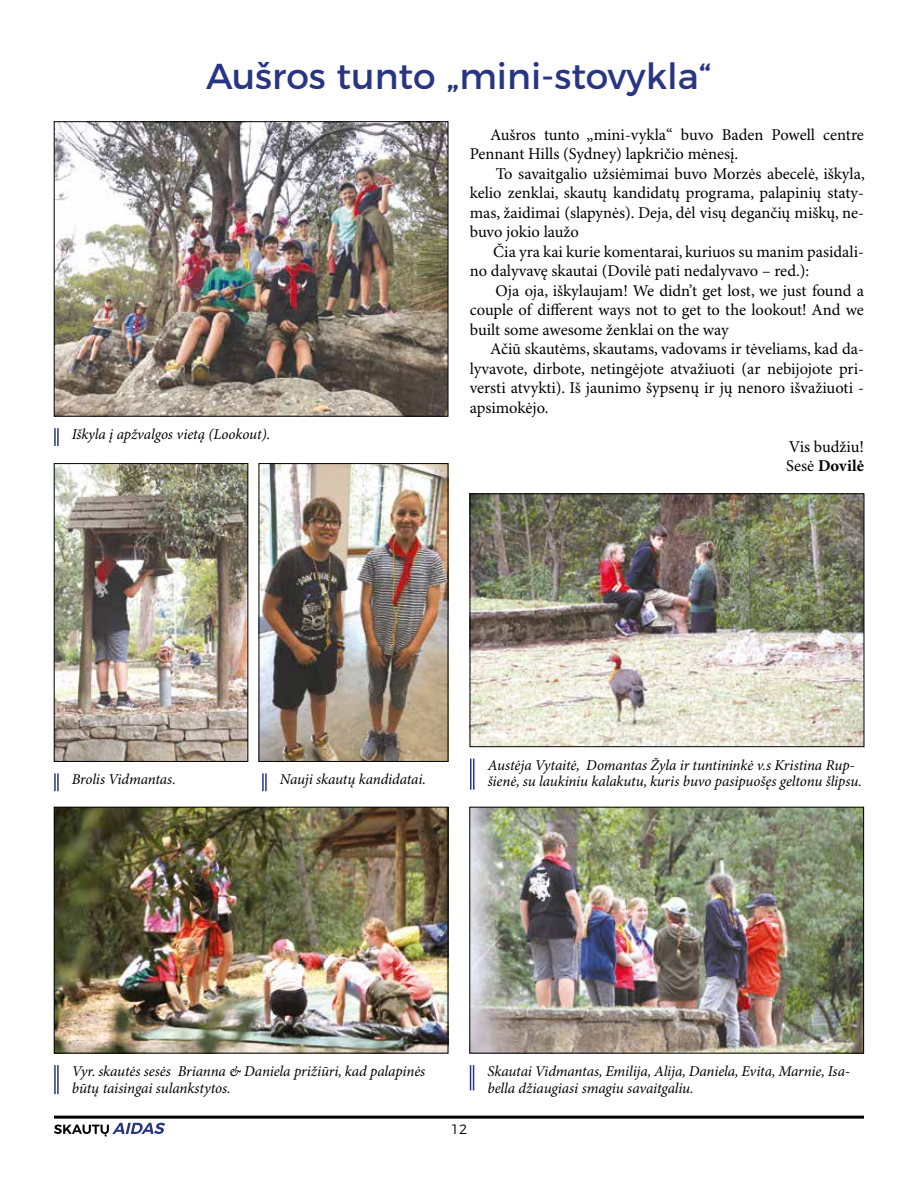
<style>
.page{position:relative;width:918px;height:1188px;background:#fff}
.page>*{position:absolute;margin:0;border:0;box-sizing:border-box;transform-origin:0 0}
.t1{font:36px "Montserrat";color:#283583}
.t2{font:16.5px/19.5px "Minion Pro";color:#000}
.t3{font:italic 15px/16.5px "Minion Pro";letter-spacing:-.01em;color:#000}
.t4{font:300 13.5px "Montserrat";color:#000}
.s1{font-weight:700}
</style>
<div class="page">
<hr style="left:54px;top:1116px;width:810px;height:3px;background:#000">
<svg style="left:54px;top:1123px;width:111px;height:14px"></svg>
<img style="left:56px;top:124px;width:390px;height:290px">
<img style="left:56px;top:465px;width:190px;height:295px">
<div style="left:54px;top:463px;width:194px;height:299px;border:1px solid #000"></div>
<img style="left:56px;top:809px;width:390px;height:242px">
<div style="left:54px;top:807px;width:394px;height:246px;border:1px solid #000"></div>
<img style="left:261px;top:465px;width:185px;height:295px">
<div style="left:259px;top:463px;width:189px;height:299px;border:1px solid #000"></div>
<img style="left:472px;top:809px;width:390px;height:242px">
<div style="left:470px;top:807px;width:394px;height:246px;border:1px solid #000"></div>
<svg style="left:54px;top:428px;width:5px;height:18px"></svg>
<svg style="left:54px;top:773px;width:5px;height:18px"></svg>
<hr style="left:57px;top:1065px;width:2px;height:29px;background:#283583">
<hr style="left:54px;top:1065px;width:2px;height:29px;background:#283583">
<svg style="left:262px;top:773px;width:5px;height:18px"></svg>
<svg style="left:470px;top:1065px;width:4px;height:25px"></svg>
<img style="left:472px;top:496px;width:390px;height:249px">
<div style="left:470px;top:494px;width:394px;height:253px;border:1px solid #000"></div>
<hr style="left:473px;top:759px;width:1px;height:31px;background:#283583">
<hr style="left:470px;top:759px;width:1px;height:31px;background:#283583">
<h1 class="t1" style="left:206px;top:47px;width:507px">Aušros tunto „mini-stovykla“</h1>
<p class="t3" style="left:72px;top:427px;width:200px">Iškyla į apžvalgos vietą (Lookout).</p>
<p class="t2" style="left:470px;top:125px;width:396px;text-indent:20px">Aušros tunto „mini-vykla“ buvo Baden Powell centre<br>Pennant Hills (Sydney) lapkričio mėnesį.</p>
<p class="t2" style="left:470px;top:164px;width:397px;text-align:justify;text-indent:26px">To savaitgalio užsiėmimai buvo Morzės abecelė, iškyla, kelio zenklai, skautų kandidatų programa, palapinių staty&shy;mas, žaidimai (slapynės). Deja, dėl visų degančių miškų, ne&shy;buvo jokio laužo</p>
<p class="t2" style="left:470px;top:242px;width:396px;text-indent:23px">Čia yra kai kurie komentarai, kuriuos su manim pasidali&shy;no dalyvavę skautai (Dovilė pati nedalyvavo – red.):</p>
<p class="t2" style="left:470px;top:281px;width:396px;text-align:justify;text-indent:26px">Oja oja, iškylaujam! We didn’t get lost, we just found a couple of different ways not to get to the lookout! And we built some awesome ženklai on the way</p>
<p class="t2" style="left:470px;top:340px;width:396px;text-align:justify;text-indent:20px">Ačiū skautėms, skautams, vadovams ir tėveliams, kad da&shy;lyvavote, dirbote, netingėjote atvažiuoti (ar nebijojote pri&shy;versti atvykti). Iš jaunimo šypsenų ir jų nenoro išvažiuoti - apsimokėjo.</p>
<p class="t2" style="left:786px;top:437px;width:79px">Vis budžiu!<br>Sesė <span class="s1">Dovilė</span></p>
<p class="t3" style="left:72px;top:772px;width:105px">Brolis Vidmantas.</p>
<p class="t3" style="left:280px;top:772px;width:148px">Nauji skautų kandidatai.</p>
<p class="t3" style="left:488px;top:757px;width:376px">Austėja Vytaitė, Domantas Žyla ir tuntininkė v.s Kristina Rup&shy;šienė, su laukiniu kalakutu, kuris buvo pasipuošęs geltonu šlipsu.</p>
<p class="t3" style="left:72px;top:1064px;width:355px">Vyr. skautės sesės Brianna &amp; Daniela prižiūri, kad palapinės būtų taisingai sulankstytos.</p>
<p class="t4" style="left:451px;top:1118px;width:18px">12</p>
<p class="t3" style="left:488px;top:1064px;width:364px">Skautai Vidmantas, Emilija, Alija, Daniela, Evita, Marnie, Isa&shy;bella džiaugiasi smagiu savaitgaliu.</p>
</div>
